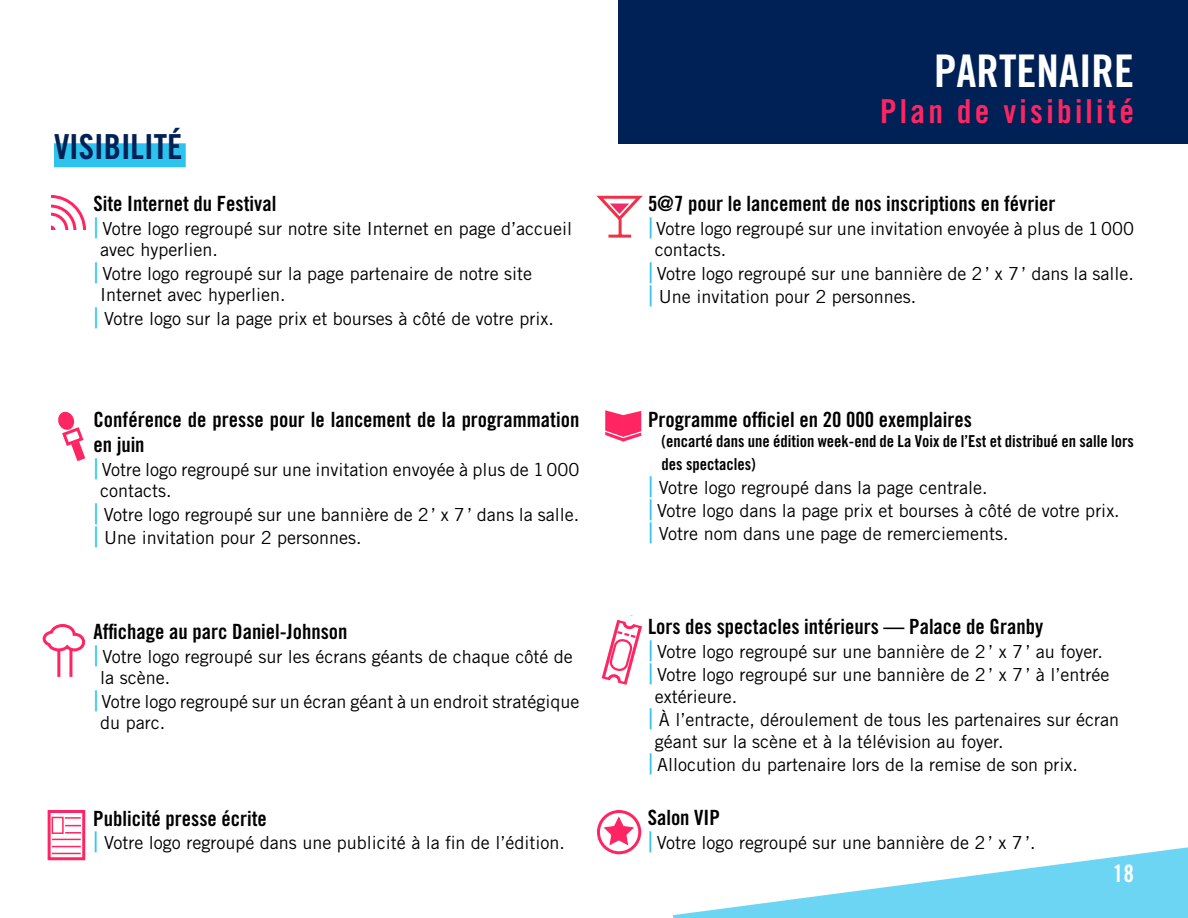
<style>
.page{position:relative;width:1188px;height:918px;background:#fff}
.page>*{position:absolute;margin:0;border:0;box-sizing:border-box;transform-origin:0 0}
.t1{font:45px "Trade Gothic LT Std Bd Cn 20";color:#fff}
.t2{font:34.5px "Trade Gothic LT Std Bd Cn 20";color:#002156}
.t3{font:33px "Trade Gothic LT Std Bd Cn 20";letter-spacing:.1em;color:#ff2562}
.t4{font:24px "Trade Gothic LT Std Bd Cn 20";color:#fff}
.t5{font:21px/25.2px "Trade Gothic LT Std Bd Cn 20";color:#000}
.t6{font:18px/23.4px "Trade Gothic LT Std";color:#000}
.t7{font:16.5px/23.4px "Trade Gothic LT Std Bd Cn 20";color:#000}
.s1{font-family:"Rakesly Rg";font-size:19.5px;color:#2dc3ee}
</style>
<div class="page">
<svg style="left:673px;top:847px;width:515px;height:71px"></svg>
<div style="left:619px;top:0;width:569px;height:144px;background:#002156"></div>
<div style="left:54px;top:143px;width:132px;height:24px;background:#2dc3ee"></div>
<svg style="left:51px;top:195px;width:35px;height:35px"></svg>
<svg style="left:46px;top:225px;width:10px;height:10px"></svg>
<div style="left:0;top:148px;width:50px;height:162px;background:#fff"></div>
<div style="left:7px;top:231px;width:103px;height:60px;background:#fff"></div>
<svg style="left:58px;top:411px;width:27px;height:50px"></svg>
<svg style="left:605px;top:410px;width:36px;height:32px"></svg>
<div style="left:48px;top:810px;width:37px;height:50px;border:3px solid #ff2562"></div>
<svg style="left:50px;top:816px;width:33px;height:39px"></svg>
<svg style="left:601px;top:615px;width:42px;height:70px"></svg>
<svg style="left:42px;top:624px;width:44px;height:53px"></svg>
<svg style="left:602px;top:816px;width:34px;height:31px"></svg>
<div style="left:597px;top:810px;width:44px;height:44px;border:3px solid #ff2562;border-radius:50%"></div>
<svg style="left:596px;top:195px;width:47px;height:28px"></svg>
<hr style="left:619px;top:219px;width:3px;height:17px;background:#ee3048">
<hr style="left:608px;top:235px;width:23px;height:3px;background:#ee3048">
<h2 class="t2" style="left:54px;top:126px;width:29px">Visibilité</h2>
<p class="t5" style="left:93px;top:191px;width:185px">Site Internet du Festival</p>
<p class="t6" style="left:100px;top:217px;width:474px;line-height:21.6px;text-indent:-7px"><span class="s1">|</span> Votre logo regroupé sur notre site Internet en page d’accueil avec hyperlien.</p>
<p class="t6" style="left:100px;top:262px;width:434px;line-height:21.6px;text-indent:-7px"><span class="s1">|</span> Votre logo regroupé sur la page partenaire de notre site<br>Internet avec hyperlien.</p>
<p class="t6" style="left:93px;top:306px;width:462px"><span class="s1">|</span> Votre logo sur la page prix et bourses à côté de votre prix.</p>
<p class="t5" style="left:93px;top:407px;width:488px">Conférence de presse pour le lancement de la programmation en juin</p>
<p class="t6" style="left:100px;top:458px;width:481px;line-height:21.6px;text-indent:-7px"><span class="s1">|</span> Votre logo regroupé sur une invitation envoyée à plus de 1000 contacts.</p>
<p class="t6" style="left:93px;top:502px;width:488px"><span class="s1">|</span> Votre logo regroupé sur une bannière de 2’ x 7’ dans la salle. <span class="s1">|</span> Une invitation pour 2 personnes.</p>
<p class="t5" style="left:93px;top:619px;width:256px">Affichage au parc Daniel-Johnson</p>
<p class="t6" style="left:100px;top:645px;width:474px;line-height:21.6px;text-indent:-7px"><span class="s1">|</span> Votre logo regroupé sur les écrans géants de chaque côté de la scène.</p>
<p class="t6" style="left:100px;top:690px;width:481px;line-height:21.6px;text-indent:-7px"><span class="s1">|</span> Votre logo regroupé sur un écran géant à un endroit stratégique du parc.</p>
<p class="t5" style="left:93px;top:806px;width:175px">Publicité presse écrite</p>
<p class="t6" style="left:93px;top:831px;width:473px"><span class="s1">|</span> Votre logo regroupé dans une publicité à la fin de l’édition.</p>
<h1 class="t1" style="left:934px;top:44px;width:43px">Partenaire</h1>
<h3 class="t3" style="left:880px;top:91px;width:255px">Plan de visibilité</h3>
<p class="t5" style="left:648px;top:191px;width:409px">5@7 pour le lancement de nos inscriptions en février</p>
<p class="t6" style="left:655px;top:217px;width:481px;line-height:21.6px;text-indent:-7px"><span class="s1">|</span> Votre logo regroupé sur une invitation envoyée à plus de 1000 contacts.</p>
<p class="t6" style="left:648px;top:261px;width:487px"><span class="s1">|</span> Votre logo regroupé sur une bannière de 2’ x 7’ dans la salle. <span class="s1">|</span> Une invitation pour 2 personnes.</p>
<p class="t5" style="left:648px;top:407px;width:326px">Programme officiel en 20 000 exemplaires</p>
<p class="t7" style="left:662px;top:429px;width:474px">(encarté dans une édition week-end de La Voix de l’Est et distribué en salle lors des spectacles)</p>
<p class="t6" style="left:648px;top:475px;width:473px"><span class="s1">|</span> Votre logo regroupé dans la page centrale.<br><span class="s1">|</span> Votre logo dans la page prix et bourses à côté de votre prix. <span class="s1">|</span> Votre nom dans une page de remerciements.</p>
<p class="t5" style="left:648px;top:614px;width:397px">Lors des spectacles intérieurs — Palace de Granby</p>
<p class="t6" style="left:648px;top:639px;width:463px"><span class="s1">|</span> Votre logo regroupé sur une bannière de 2’ x 7’ au foyer. <span class="s1">|</span> Votre logo regroupé sur une bannière de 2’ x 7’ à l’entrée</p>
<p class="t6" style="left:648px;top:684px;width:473px;text-indent:7px">extérieure.<br><span class="s1">|</span> À l’entracte, déroulement de tous les partenaires sur écran</p>
<p class="t6" style="left:648px;top:729px;width:432px;text-indent:7px">géant sur la scène et à la télévision au foyer.<br><span class="s1">|</span> Allocution du partenaire lors de la remise de son prix.</p>
<p class="t5" style="left:648px;top:805px;width:74px">Salon VIP</p>
<p class="t6" style="left:648px;top:831px;width:389px"><span class="s1">|</span> Votre logo regroupé sur une bannière de 2’ x 7’.</p>
<h3 class="t4" style="left:1113px;top:859px;width:23px">18</h3>
</div>
